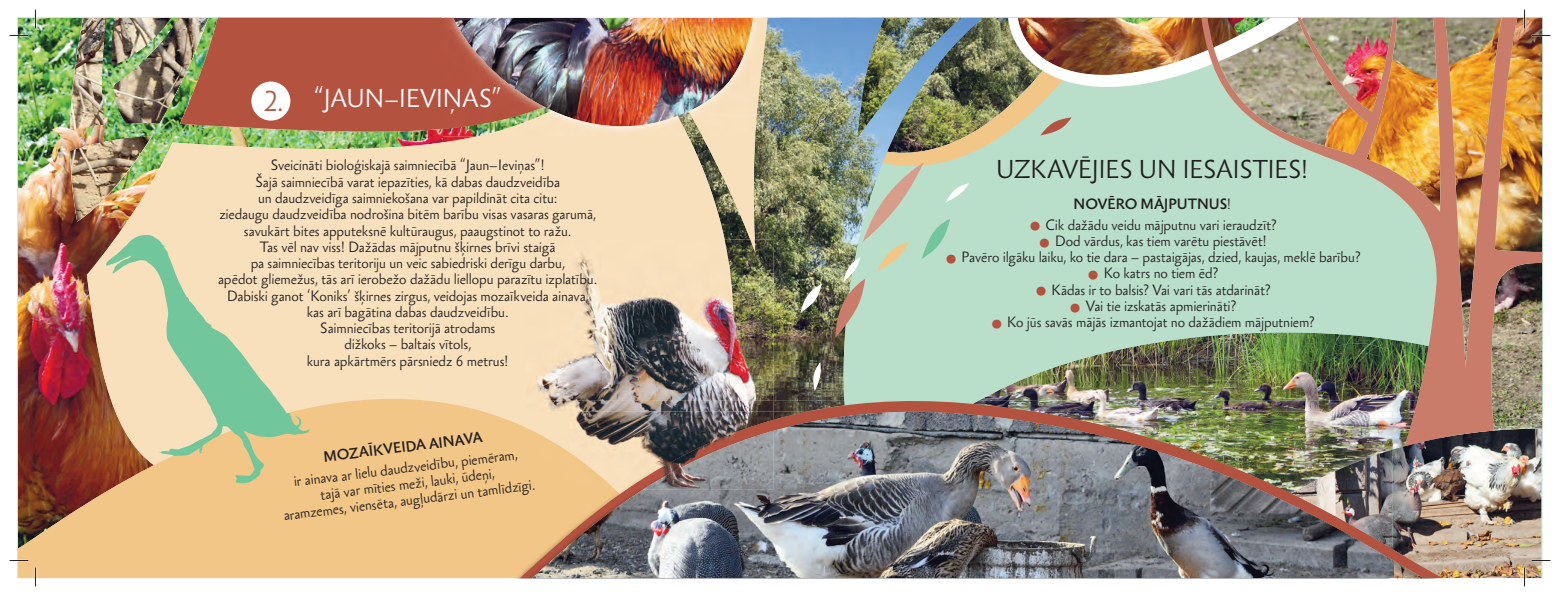
<style>
.page{position:relative;width:1560px;height:596px;background:#fff}
.page>*{position:absolute;margin:0;border:0;box-sizing:border-box;transform-origin:0 0}
.t1{font:23.75px "Sebastian Light Pro";letter-spacing:-.005em;color:#231f20}
.t2{font:23.75px "Sebastian Light Pro";letter-spacing:-.005em;color:#fff}
.t3{font:13.75px/16.2px "Sebastian Light Pro";letter-spacing:-.005em;color:#231f20;text-align:center}
.t4{font:700 13.75px "Sebastian Light SC";color:#231f20}
.s1{font-size:26.25px;color:#b45240}
.s2{font-family:"Sebastian Light SC";font-weight:700}
.s3{font-family:"Sebastian Light Pro";font-weight:400}
.s4{font-size:25px;color:#b45240}
</style>
<div class="page">
<div style="left:780px;top:18px;width:761px;height:560px;background:#b9dfca"></div>
<div style="left:18px;top:18px;width:762px;height:560px;background:#f8e0bd"></div>
<svg style="left:983px;top:18px;width:59px;height:129px"></svg>
<img style="left:1017px;top:337px;width:184px;height:45px">
<div style="left:18px;top:409px;width:493px;height:168px;background:#f1c686"></div>
<img style="left:688px;top:18px;width:295px;height:364px">
<img style="left:1440px;top:446px;width:101px;height:132px">
<img style="left:1201px;top:18px;width:340px;height:428px">
<img style="left:1393px;top:577px;width:47px;height:1px">
<img style="left:519px;top:382px;width:923px;height:195px">
<img style="left:522px;top:426px;width:9px;height:110px">
<img style="left:522px;top:536px;width:9px;height:41px">
<img style="left:531px;top:411px;width:862px;height:167px">
<img style="left:18px;top:18px;width:458px;height:530px">
<svg style="left:180px;top:18px;width:297px;height:121px;background:#ae6047"></svg>
<img style="left:615px;top:18px;width:147px;height:118px">
<img style="left:443px;top:127px;width:169px;height:9px">
<img style="left:443px;top:18px;width:101px;height:111px">
<img style="left:453px;top:18px;width:300px;height:109px">
<svg style="left:811px;top:362px;width:10px;height:29px"></svg>
<svg style="left:835px;top:162px;width:134px;height:175px"></svg>
<img style="left:1007px;top:18px;width:295px;height:117px">
<svg style="left:800px;top:283px;width:21px;height:30px"></svg>
<svg style="left:106px;top:234px;width:204px;height:251px"></svg>
<img style="left:526px;top:239px;width:197px;height:161px">
<img style="left:723px;top:239px;width:50px;height:172px">
<img style="left:526px;top:400px;width:199px;height:11px">
<img style="left:526px;top:411px;width:189px;height:78px">
<img style="left:526px;top:427px;width:89px;height:62px">
<img style="left:715px;top:411px;width:58px;height:8px">
<img style="left:626px;top:419px;width:147px;height:70px">
<img style="left:642px;top:430px;width:131px;height:59px">
<div style="left:251px;top:81px;width:39px;height:39px;background:#fff;border-radius:50%"></div>
<svg style="left:10px;top:35px;width:18px;height:1px"></svg>
<svg style="left:1531px;top:35px;width:18px;height:1px"></svg>
<svg style="left:10px;top:559px;width:18px;height:2px"></svg>
<svg style="left:1531px;top:559px;width:18px;height:2px"></svg>
<svg style="left:35px;top:10px;width:1px;height:18px"></svg>
<svg style="left:35px;top:567px;width:1px;height:19px"></svg>
<p class="t2" style="left:263px;top:89px;width:240px"><span class="s1">2.</span> “JAUN–IEVIŅAS”</p>
<p class="t3" style="left:218px;top:159px;width:381px">Sveicināti bioloģiskajā saimniecībā “Jaun–Ieviņas”!<br>Šajā saimniecībā varat iepazīties, kā dabas daudzveidība<br>un daudzveidīga saimniekošana var papildināt cita citu:<br>ziedaugu daudzveidība nodrošina bitēm barību visas vasaras garumā, savukārt bites apputeksnē kultūraugus, paaugstinot to ražu.<br>Tas vēl nav viss! Dažādas mājputnu šķirnes brīvi staigā<br>pa saimniecības teritoriju un veic sabiedriski derīgu darbu,<br>apēdot gliemežus, tās arī ierobežo dažādu liellopu parazītu izplatību.<br>Dabiski ganot ‘Koniks’ šķirnes zirgus, veidojas mozaīkveida ainava, kas arī bagātina dabas daudzveidību.<br>Saimniecības teritorijā atrodams<br>dižkoks – baltais vītols,<br>kura apkārtmērs pārsniedz 6 metrus!</p>
<p class="t3" style="left:290px;top:451px;width:227px;line-height:20.9px;rotate:-7deg"><span class="s2">MOZAĪKVEIDA AINAVA<br></span>ir ainava ar lielu daudzveidību, piemēram,</p>
<p class="t3" style="left:281px;top:492px;width:255px;rotate:-7deg">tajā var mīties meži, lauki, ūdeņi,<br>aramzemes, viensēta, augļudārzi un tamlīdzīgi.</p>
<p class="t1" style="left:995px;top:159px;width:314px">UZKAVĒJIES UN IESAISTIES!</p>
<p class="t4" style="left:1073px;top:196px;width:159px">NOVĒRO MĀJPUTNUS<span class="s3">!</span></p>
<p class="t3" style="left:1027px;top:218px;width:250px"><span class="s4">•</span> Cik dažādu veidu mājputnu vari ieraudzīt?</p>
<p class="t3" style="left:1037px;top:234px;width:231px"><span class="s4">•</span> Dod vārdus, kas tiem varētu piestāvēt!</p>
<p class="t3" style="left:944px;top:250px;width:418px"><span class="s4">•</span> Pavēro ilgāku laiku, ko tie dara – pastaigājas, dzied, kaujas, meklē barību?</p>
<p class="t3" style="left:1086px;top:267px;width:133px"><span class="s4">•</span> Ko katrs no tiem ēd?</p>
<p class="t3" style="left:1033px;top:283px;width:238px"><span class="s4">•</span> Kādas ir to balsis? Vai vari tās atdarināt?</p>
<p class="t3" style="left:1068px;top:299px;width:169px"><span class="s4">•</span> Vai tie izskatās apmierināti?</p>
<p class="t3" style="left:989px;top:315px;width:326px"><span class="s4">•</span> Ko jūs savās mājās izmantojat no dažādiem mājputniem?</p>
</div>
